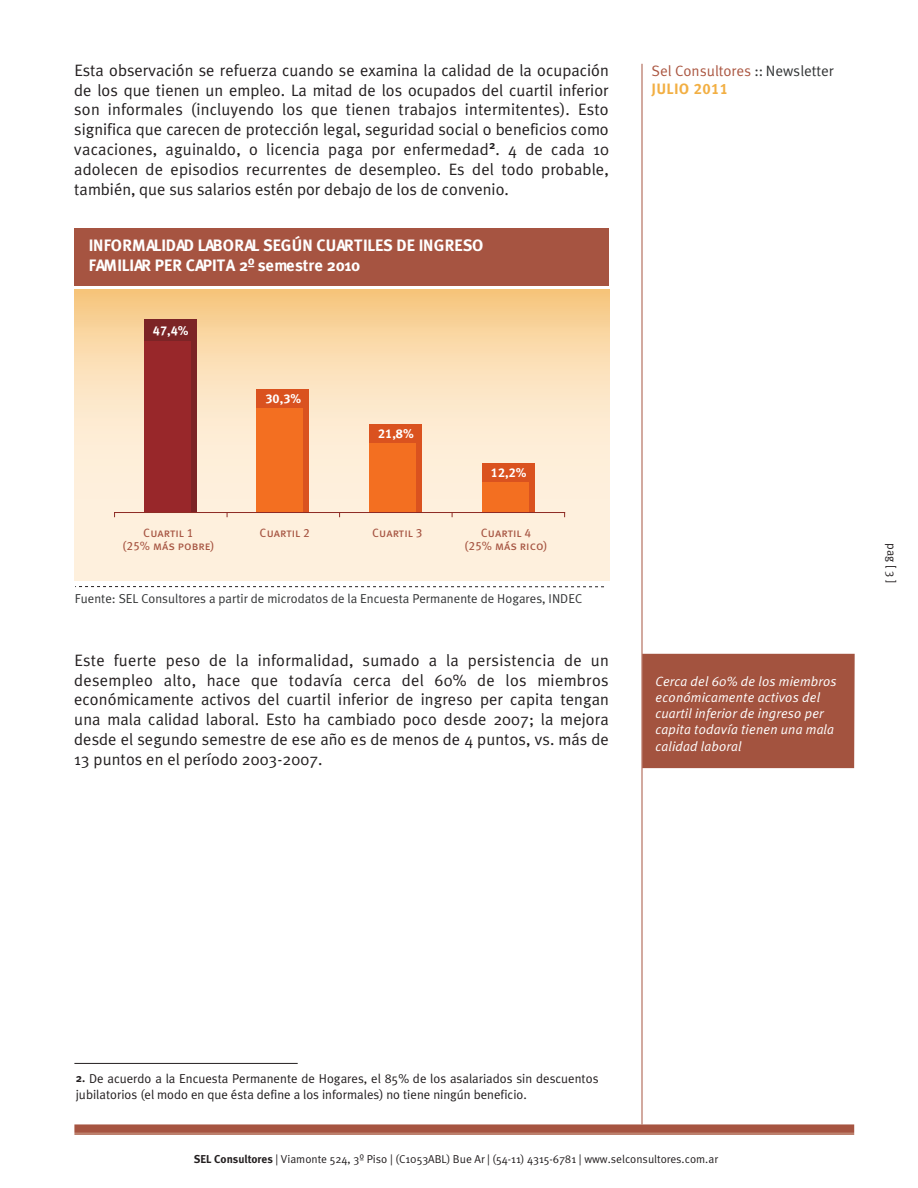
<style>
.page{position:relative;width:918px;height:1188px;background:#fff}
.page>*{position:absolute;margin:0;border:0;box-sizing:border-box;transform-origin:0 0}
.t1{font:16.5px/19.8px "Meta Plus Normal";letter-spacing:.005em;color:#231f20;text-align:justify}
.t2{font:700 16.5px/19.8px "Meta";color:#fff}
.t3{font:15px/18px "Meta Normal";color:#ab5742}
.t4{font:italic 13.5px/16.2px "Meta Plus Normal";letter-spacing:.01em;color:#fff}
.t5{font:12.9px/15.5px "Meta Plus Normal";color:#231f20}
.t6{font:12.9px "Meta Plus Normal";color:#333536}
.t7{font:12.75px "Meta Bold Lf Caps";color:#fff}
.t8{font:12px/13.5px "Meta Book LF Caps";color:#a65441;text-align:center}
.t9{font:12px "Meta Normal";color:#231f20}
.t10{font:11.4px "Meta Normal";color:#231f20}
.s1{color:#333536}
.s2{font-family:"Meta Bold Lf Caps";color:#f2af43}
.s3{font-family:"Meta Bold Caps";font-size:11.4px}
.s4{font-family:"Meta";font-weight:700}
</style>
<div class="page">
<svg style="left:74px;top:1124px;width:780px;height:11px;background:#ae6552"></svg>
<hr style="left:642px;top:64px;width:1px;height:1060px;background:#a65441">
<div style="left:642px;top:654px;width:213px;height:114px;background:#a3533f"></div>
<hr style="left:74px;top:1063px;width:224px;height:1px;background:#231f20">
<svg style="left:75px;top:289px;width:534px;height:291px;background:#fce4c3"></svg>
<div style="left:144px;top:320px;width:53px;height:192px;background:#7c2426"></div>
<div style="left:144px;top:342px;width:47px;height:170px;background:#98272a"></div>
<div style="left:482px;top:463px;width:53px;height:50px;background:#da521f"></div>
<div style="left:482px;top:482px;width:47px;height:31px;background:#f36f21"></div>
<div style="left:369px;top:424px;width:53px;height:89px;background:#da521f"></div>
<div style="left:369px;top:443px;width:47px;height:70px;background:#f36f21"></div>
<div style="left:256px;top:389px;width:53px;height:124px;background:#da521f"></div>
<div style="left:256px;top:408px;width:47px;height:105px;background:#f36f21"></div>
<hr style="left:115px;top:512px;width:450px;height:1px;background:#8d2b24">
<div style="left:75px;top:228px;width:534px;height:57px;background:#a65441"></div>
<svg style="left:75px;top:586px;width:529px;height:1px"></svg>
<p class="t1" style="left:74px;top:62px;width:536px">Esta observación se refuerza cuando se examina la calidad de la ocupación de los que tienen un empleo. La mitad de los ocupados del cuartil inferior son informales (incluyendo los que tienen trabajos intermitentes). Esto significa que carecen de protección legal, seguridad social o beneficios como vacaciones, aguinaldo, o licencia paga por enfermedad<sup>2</sup>. 4 de cada 10 adolecen de episodios recurrentes de desempleo. Es del todo probable, también, que sus salarios estén por debajo de los de convenio.</p>
<p class="t2" style="left:89px;top:237px;width:396px">INFORMALIDAD LABORAL SEGÚN CUARTILES DE INGRESO<br>FAMILIAR PER CAPITA 2º semestre 2010</p>
<p class="t7" style="left:153px;top:323px;width:37px">47,4%</p>
<p class="t7" style="left:266px;top:392px;width:37px">30,3%</p>
<p class="t7" style="left:378px;top:426px;width:37px">21,8%</p>
<p class="t8" style="left:143px;top:526px;width:52px">Cuartil 1</p>
<p class="t8" style="left:260px;top:526px;width:52px">Cuartil 2</p>
<p class="t8" style="left:372px;top:526px;width:52px">Cuartil 3</p>
<p class="t8" style="left:123px;top:539px;width:93px">(25% más pobre)</p>
<p class="t7" style="left:491px;top:466px;width:37px">12,2%</p>
<p class="t8" style="left:465px;top:526px;width:84px">Cuartil 4<br>(25% más rico)</p>
<p class="t6" style="left:75px;top:594px;width:509px">Fuente: SEL Consultores a partir de microdatos de la Encuesta Permanente de Hogares, INDEC</p>
<p class="t1" style="left:74px;top:652px;width:536px">Este fuerte peso de la informalidad, sumado a la persistencia de un desempleo alto, hace que todavía cerca del 60% de los miembros económicamente activos del cuartil inferior de ingreso per capita tengan una mala calidad laboral. Esto ha cambiado poco desde 2007; la mejora desde el segundo semestre de ese año es de menos de 4 puntos, vs. más de 13 puntos en el período 2003-2007.</p>
<p class="t3" style="left:652px;top:62px;width:184px">Sel Consultores <span class="s1">:: Newsletter<br></span><span class="s2">JULIO 2011</span></p>
<p class="t4" style="left:656px;top:673px;width:182px">Cerca del 60% de los miembros económicamente activos del cuartil inferior de ingreso per capita todavía tienen una mala calidad laboral</p>
<p class="t9" style="left:899px;top:543px;width:42px;rotate:90deg">pag [ 3 ]</p>
<p class="t5" style="left:76px;top:1072px;width:524px"><span class="s3">2.</span> De acuerdo a la Encuesta Permanente de Hogares, el 85% de los asalariados sin descuentos jubilatorios (el modo en que ésta define a los informales) no tiene ningún beneficio.</p>
<p class="t10" style="left:194px;top:1153px;width:525px"><span class="s4">SEL Consultores</span> | Viamonte 524, 3º Piso | (C1053ABL) Bue Ar | (54-11) 4315-6781 | www.selconsultores.com.ar</p>
</div>
